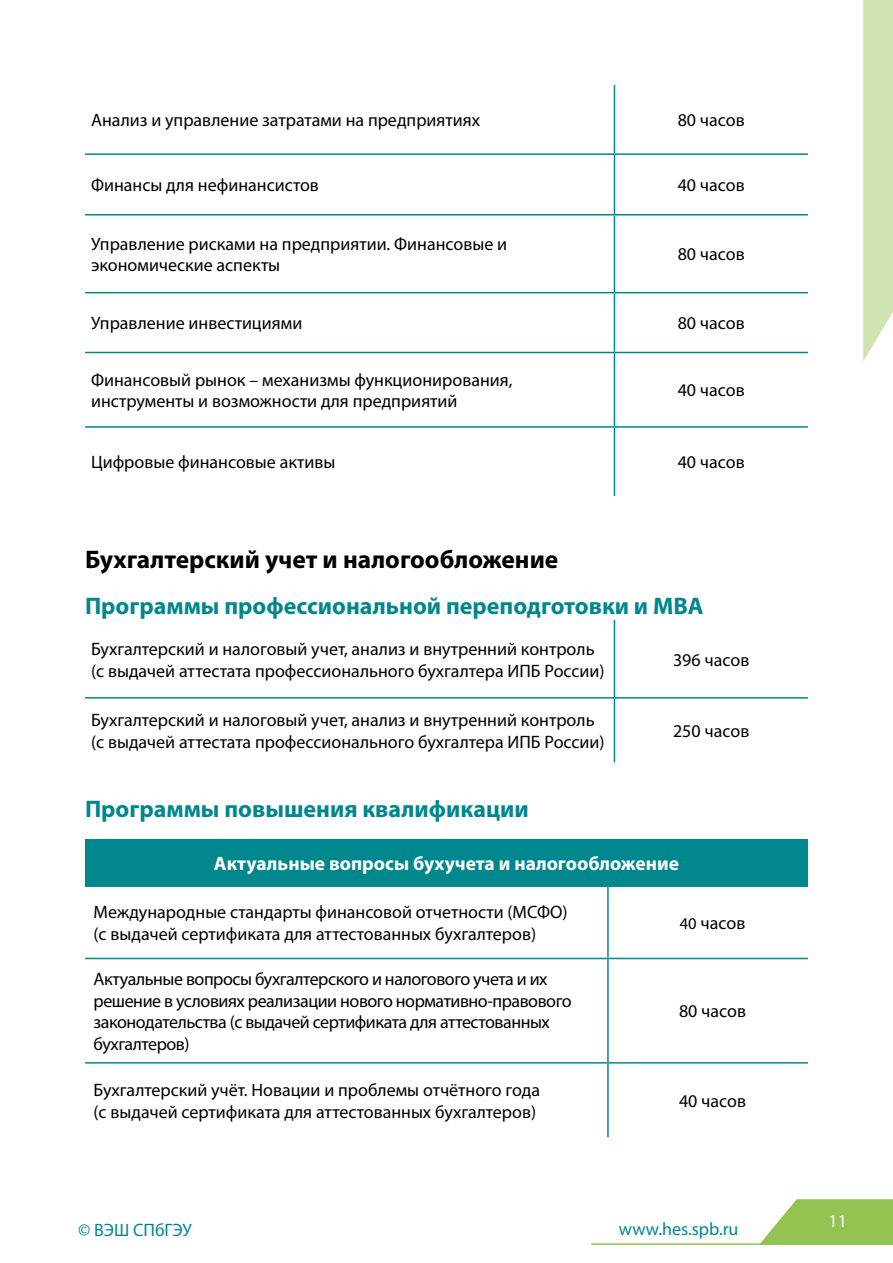
<style>
.page{position:relative;width:893px;height:1263px;background:#fff}
.page>*{position:absolute;margin:0;border:0;box-sizing:border-box;transform-origin:0 0}
.t1{font:700 25.5px "Myriad Pro";color:#000}
.t2{font:700 24px "Myriad Pro";color:#00878e}
.t3{font:700 19.5px "Myriad Pro";color:#fff}
.t4{font:18px/21.6px "Myriad Pro";color:#000}
.t5{font:18px/21.6px "Myriad Pro";letter-spacing:-.025em;color:#000}
.t6{font:18px "Myriad Pro";color:#00878e}
.t7{font:18px "Myriad Pro";color:#fff}
.s1{font-size:16.5px}
</style>
<div class="page">
<svg style="left:760px;top:1199px;width:133px;height:46px;background:#a2cb69"></svg>
<svg style="left:863px;top:0;width:30px;height:361px;background:#d3e6b8"></svg>
<hr style="left:591px;top:1243px;width:175px;height:2px;background:#94c351">
<hr style="left:85px;top:214px;width:529px;height:1px;background:#00878e">
<hr style="left:614px;top:214px;width:194px;height:1px;background:#00878e">
<hr style="left:85px;top:292px;width:529px;height:1px;background:#00878e">
<hr style="left:614px;top:292px;width:194px;height:1px;background:#00878e">
<hr style="left:85px;top:352px;width:529px;height:1px;background:#00878e">
<hr style="left:614px;top:352px;width:194px;height:1px;background:#00878e">
<hr style="left:85px;top:426px;width:529px;height:2px;background:#00878e">
<hr style="left:614px;top:426px;width:194px;height:2px;background:#00878e">
<hr style="left:85px;top:153px;width:529px;height:2px;background:#00878e">
<hr style="left:614px;top:153px;width:194px;height:2px;background:#00878e">
<hr style="left:614px;top:215px;width:1px;height:77px;background:#00878e">
<hr style="left:614px;top:293px;width:1px;height:59px;background:#00878e">
<hr style="left:614px;top:353px;width:1px;height:73px;background:#00878e">
<hr style="left:614px;top:428px;width:1px;height:68px;background:#00878e">
<hr style="left:614px;top:85px;width:1px;height:68px;background:#00878e">
<hr style="left:614px;top:155px;width:1px;height:59px;background:#00878e">
<hr style="left:85px;top:697px;width:529px;height:2px;background:#00878e">
<hr style="left:614px;top:697px;width:194px;height:2px;background:#00878e">
<hr style="left:614px;top:620px;width:1px;height:77px;background:#00878e">
<hr style="left:614px;top:699px;width:1px;height:63px;background:#00878e">
<div style="left:85px;top:840px;width:723px;height:46px;background:#00878e"></div>
<hr style="left:607px;top:887px;width:2px;height:71px;background:#00878e">
<hr style="left:607px;top:959px;width:2px;height:103px;background:#00878e">
<hr style="left:607px;top:1063px;width:2px;height:74px;background:#00878e">
<hr style="left:85px;top:885px;width:523px;height:2px;background:#00878e">
<hr style="left:608px;top:885px;width:200px;height:2px;background:#00878e">
<hr style="left:85px;top:1062px;width:523px;height:1px;background:#00878e">
<hr style="left:608px;top:1062px;width:200px;height:1px;background:#00878e">
<hr style="left:85px;top:958px;width:523px;height:1px;background:#00878e">
<hr style="left:608px;top:958px;width:200px;height:1px;background:#00878e">
<p class="t4" style="left:91px;top:109px;width:390px">Анализ и управление затратами на предприятиях</p>
<p class="t4" style="left:678px;top:109px;width:69px">80 часов</p>
<p class="t4" style="left:91px;top:174px;width:229px">Финансы для нефинансистов</p>
<p class="t4" style="left:678px;top:174px;width:69px">40 часов</p>
<p class="t4" style="left:91px;top:233px;width:418px">Управление рисками на предприятии. Финансовые и экономические аспекты</p>
<p class="t4" style="left:678px;top:243px;width:69px">80 часов</p>
<p class="t4" style="left:91px;top:312px;width:213px">Управление инвестициями</p>
<p class="t4" style="left:678px;top:312px;width:69px">80 часов</p>
<p class="t4" style="left:91px;top:369px;width:423px">Финансовый рынок – механизмы функционирования, инструменты и возможности для предприятий</p>
<p class="t4" style="left:678px;top:379px;width:69px">40 часов</p>
<p class="t4" style="left:91px;top:451px;width:246px">Цифровые финансовые активы</p>
<p class="t4" style="left:678px;top:451px;width:69px">40 часов</p>
<h1 class="t1" style="left:85px;top:543px;width:475px">Бухгалтерский учет и налогообложение</h1>
<h2 class="t2" style="left:85px;top:590px;width:620px">Программы профессиональной переподготовки и МВА</h2>
<p class="t4" style="left:91px;top:638px;width:515px">Бухгалтерский и налоговый учет, анализ и внутренний контроль (с выдачей аттестата профессионального бухгалтера ИПБ России)</p>
<p class="t4" style="left:673px;top:649px;width:78px">396 часов</p>
<p class="t4" style="left:91px;top:709px;width:515px">Бухгалтерский и налоговый учет, анализ и внутренний контроль (с выдачей аттестата профессионального бухгалтера ИПБ России)</p>
<p class="t4" style="left:673px;top:720px;width:78px">250 часов</p>
<h2 class="t2" style="left:85px;top:793px;width:445px">Программы повышения квалификации</h2>
<p class="t3" style="left:214px;top:851px;width:467px">Актуальные вопросы бухучета и налогообложение</p>
<p class="t4" style="left:94px;top:901px;width:476px">Международные стандарты финансовой отчетности (МСФО) (с выдачей сертификата для аттестованных бухгалтеров)</p>
<p class="t4" style="left:680px;top:912px;width:67px"><span class="s1">40</span> часов</p>
<p class="t5" style="left:94px;top:968px;width:480px">Актуальные вопросы бухгалтерского и налогового учета и их решение в условиях реализации нового нормативно-правового законодательства (с выдачей сертификата для аттестованных бухгалтеров)</p>
<p class="t4" style="left:679px;top:1000px;width:69px">80 часов</p>
<p class="t4" style="left:94px;top:1079px;width:448px">Бухгалтерский учёт. Новации и проблемы отчётного года (с выдачей сертификата для аттестованных бухгалтеров)</p>
<p class="t4" style="left:679px;top:1090px;width:69px">40 часов</p>
<p class="t6" style="left:78px;top:1218px;width:115px">© ВЭШ СПбГЭУ</p>
<p class="t6" style="left:619px;top:1218px;width:121px">www.hes.spb.ru</p>
<p class="t7" style="left:828px;top:1210px;width:20px">11</p>
</div>
